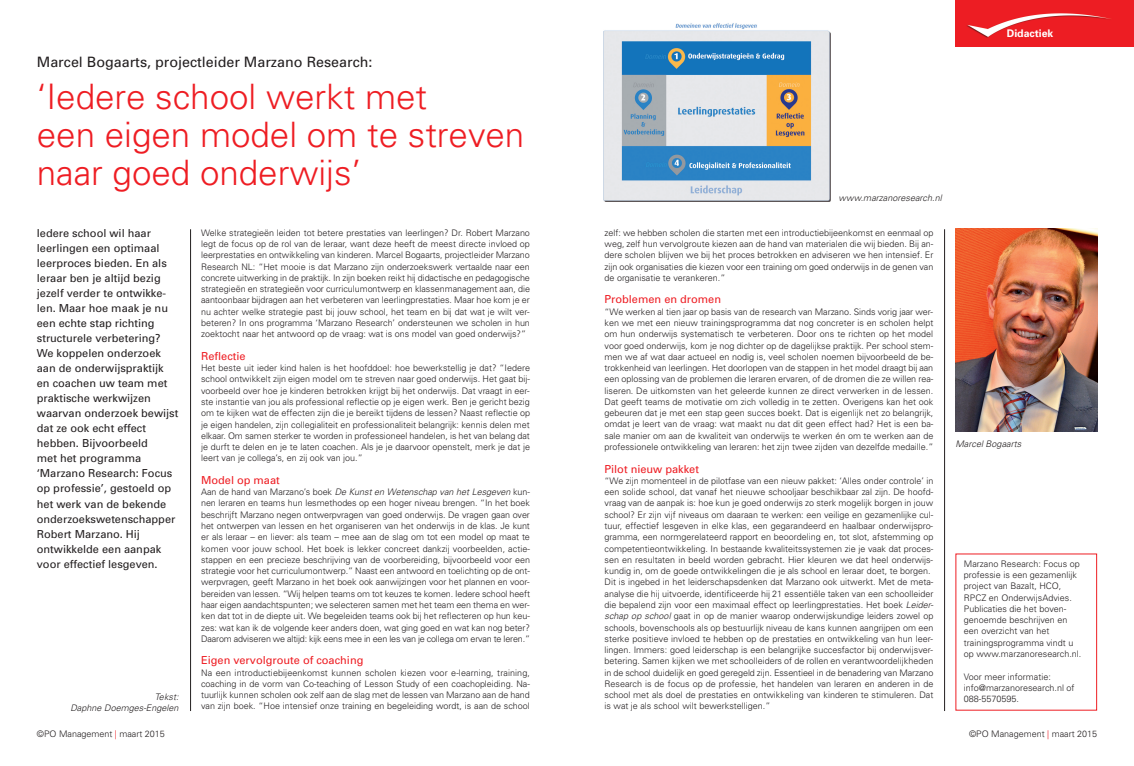
<style>
.page{position:relative;width:1134px;height:766px;background:#fff}
.page>*{position:absolute;margin:0;border:0;box-sizing:border-box;transform-origin:0 0}
.t1{font:300 35px/38px "Univers";color:#ee1d23}
.t2{font:14.3px "Univers";color:#231f20}
.t3{font:11px/15px "Univers";color:#231f20}
.t4{font:11px "Univers";color:#ee1d23}
.t5{font:700 10.5px "Univers";color:#fff}
.t6{font:300 9px/11.3px "Univers";color:#231f20;text-align:justify}
.t7{font:italic 300 9px/10.8px "Univers";letter-spacing:.005em;color:#231f20;text-align:right}
.s1{font-style:italic}
.s2{color:#ee1d23}
</style>
<div class="page">
<img style="left:604px;top:23px;width:226px;height:178px">
<img style="left:955px;top:0;width:179px;height:47px">
<hr style="left:190px;top:229px;width:1px;height:481px;background:#231f20">
<hr style="left:944px;top:229px;width:1px;height:481px;background:#231f20">
<img style="left:955px;top:228px;width:142px;height:204px">
<h2 class="t2" style="left:37px;top:57px;width:337px">Marcel Bogaarts, projectleider Marzano Research:</h2>
<h1 class="t1" style="left:37px;top:80px;width:489px">‘Iedere school werkt met<br>een eigen model om te streven naar goed onderwijs’</h1>
<p class="t3" style="left:37px;top:227px;width:143px">Iedere school wil haar leerlingen een optimaal leerproces bieden. En als leraar ben je altijd bezig jezelf verder te ontwikke&shy;len. Maar hoe maak je nu een echte stap richting structurele verbetering?<br>We koppelen onderzoek aan de onderwijspraktijk en coachen uw team met praktische werkwijzen waarvan onderzoek bewijst dat ze ook echt effect hebben. Bijvoorbeeld<br>met het programma ‘Marzano Research: Focus op professie’, gestoeld op het werk van de bekende onderzoekswetenschapper<br>Robert Marzano. Hij ontwikkelde een aanpak voor effectief lesgeven.</p>
<p class="t7" style="left:70px;top:692px;width:110px">Tekst:<br>Daphne Doemges-Engelen</p>
<p class="t6" style="left:201px;top:228px;width:330px">Welke strategieën leiden tot betere prestaties van leerlingen? Dr. Robert Marzano legt de focus op de rol van de leraar, want deze heeft de meest directe invloed op leerprestaties en ontwikkeling van kinderen. Marcel Bogaarts, projectleider Marzano Research NL: “Het mooie is dat Marzano zijn onderzoekswerk vertaalde naar een concrete uitwerking in de praktijk. In zijn boeken reikt hij didactische en pedagogische strategieën en strategieën voor curriculumontwerp en klassenmanagement aan, die aantoonbaar bijdragen aan het verbeteren van leerlingprestaties. Maar hoe kom je er nu achter welke strategie past bij jouw school, het team en bij dat wat je wilt ver&shy;beteren? In ons programma ‘Marzano Research’ ondersteunen we scholen in hun zoektocht naar het antwoord op de vraag: wat is ons model van goed onderwijs?”</p>
<p class="t4" style="left:201px;top:352px;width:46px">Reflectie</p>
<p class="t6" style="left:201px;top:363px;width:330px">Het beste uit ieder kind halen is het hoofddoel: hoe bewerkstellig je dat? “Iedere school ontwikkelt zijn eigen model om te streven naar goed onderwijs. Het gaat bij&shy;voorbeeld over hoe je kinderen betrokken krijgt bij het onderwijs. Dat vraagt in eer&shy;ste instantie van jou als professional reflectie op je eigen werk. Ben je gericht bezig om te kijken wat de effecten zijn die je bereikt tijdens de lessen? Naast reflectie op je eigen handelen, zijn collegialiteit en professionaliteit belangrijk: kennis delen met elkaar. Om samen sterker te worden in professioneel handelen, is het van belang dat je durft te delen en je te laten coachen. Als je je daarvoor openstelt, merk je dat je leert van je collega’s, en zij ook van jou.”</p>
<p class="t4" style="left:201px;top:476px;width:80px">Model op maat</p>
<p class="t6" style="left:201px;top:487px;width:330px">Aan de hand van Marzano’s boek <span class="s1">De Kunst en Wetenschap van het Lesgeven</span> kun&shy;nen leraren en teams hun lesmethodes op een hoger niveau brengen. “In het boek beschrijft Marzano negen ontwerpvragen van goed onderwijs. De vragen gaan over het ontwerpen van lessen en het organiseren van het onderwijs in de klas. Je kunt er als leraar – en liever: als team – mee aan de slag om tot een model op maat te komen voor jouw school. Het boek is lekker concreet dankzij voorbeelden, actie&shy;stappen en een precieze beschrijving van de voorbereiding, bijvoorbeeld voor een strategie voor het curriculumontwerp.” Naast een antwoord en toelichting op de ont&shy;werpvragen, geeft Marzano in het boek ook aanwijzingen voor het plannen en voor&shy;bereiden van lessen. “Wij helpen teams om tot keuzes te komen. Iedere school heeft haar eigen aandachtspunten; we selecteren samen met het team een thema en wer&shy;ken dat tot in de diepte uit. We begeleiden teams ook bij het reflecteren op hun keu&shy;zes: wat kan ik de volgende keer anders doen, wat ging goed en wat kan nog beter?<br>Daarom adviseren we altijd: kijk eens mee in een les van je collega om ervan te leren.”</p>
<p class="t4" style="left:201px;top:656px;width:164px">Eigen vervolgroute of coaching</p>
<p class="t6" style="left:201px;top:667px;width:330px">Na een introductiebijeenkomst kunnen scholen kiezen voor e-learning, training, coaching in de vorm van Co-teaching of Lesson Study of een coachopleiding. Na&shy;tuurlijk kunnen scholen ook zelf aan de slag met de lessen van Marzano aan de hand van zijn boek. “Hoe intensief onze training en begeleiding wordt, is aan de school</p>
<p class="t5" style="left:1007px;top:29px;width:48px">Didactiek</p>
<p class="t7" style="left:839px;top:193px;width:105px">www.marzanoresearch.nl</p>
<p class="t6" style="left:604px;top:228px;width:330px">zelf: we hebben scholen die starten met een introductiebijeenkomst en eenmaal op weg, zelf hun vervolgroute kiezen aan de hand van materialen die wij bieden. Bij an&shy;dere scholen blijven we bij het proces betrokken en adviseren we hen intensief. Er zijn ook organisaties die kiezen voor een training om goed onderwijs in de genen van de organisatie te verankeren.”</p>
<p class="t4" style="left:604px;top:295px;width:118px">Problemen en dromen</p>
<p class="t6" style="left:604px;top:306px;width:330px">“We werken al tien jaar op basis van de research van Marzano. Sinds vorig jaar wer&shy;ken we met een nieuw trainingsprogramma dat nog concreter is en scholen helpt om hun onderwijs systematisch te verbeteren. Door ons te richten op het model voor goed onderwijs, kom je nog dichter op de dagelijkse praktijk. Per school stem&shy;men we af wat daar actueel en nodig is, veel scholen noemen bijvoorbeeld de be&shy;trokkenheid van leerlingen. Het doorlopen van de stappen in het model draagt bij aan een oplossing van de problemen die leraren ervaren, of de dromen die ze willen rea&shy;liseren. De uitkomsten van het geleerde kunnen ze direct verwerken in de lessen.<br>Dat geeft teams de motivatie om zich volledig in te zetten. Overigens kan het ook gebeuren dat je met een stap geen succes boekt. Dat is eigenlijk net zo belangrijk, omdat je leert van de vraag: wat maakt nu dat dit geen effect had? Het is een ba&shy;sale manier om aan de kwaliteit van onderwijs te werken én om te werken aan de professionele ontwikkeling van leraren: het zijn twee zijden van dezelfde medaille.”</p>
<p class="t4" style="left:604px;top:464px;width:96px">Pilot nieuw pakket</p>
<p class="t6" style="left:604px;top:475px;width:330px;text-align:left">“We zijn momenteel in de pilotfase van een nieuw pakket: ‘Alles onder controle’ in een solide school, dat vanaf het nieuwe schooljaar beschikbaar zal zijn. De hoofd&shy;vraag van de aanpak is: hoe kun je goed onderwijs zo sterk mogelijk borgen in jouw school? Er zijn vijf niveaus om daaraan te werken: een veilige en gezamenlijke cul&shy;tuur, effectief lesgeven in elke klas, een gegarandeerd en haalbaar onderwijspro&shy;gramma, een normgerelateerd rapport en beoordeling en, tot slot, afstemming op competentieontwikkeling. In bestaande kwaliteitssystemen zie je vaak dat proces&shy;sen en resultaten in beeld worden gebracht. Hier kleuren we dat heel onderwijs&shy;kundig in, om de goede ontwikkelingen die je als school en leraar doet, te borgen.<br>Dit is ingebed in het leiderschapsdenken dat Marzano ook uitwerkt. Met de meta&shy;analyse die hij uitvoerde, identificeerde hij 21 essentiële taken van een schoolleider die bepalend zijn voor een maximaal effect op leerlingprestaties. Het boek <span class="s1">Leider&shy;schap op school</span> gaat in op de manier waarop onderwijskundige leiders zowel op schools, bovenschools als op bestuurlijk niveau de kans kunnen aangrijpen om een sterke positieve invloed te hebben op de prestaties en ontwikkeling van hun leer&shy;lingen. Immers: goed leiderschap is een belangrijke succesfactor bij onderwijsver&shy;betering. Samen kijken we met schoolleiders of de rollen en verantwoordelijkheden in de school duidelijk en goed geregeld zijn. Essentieel in de benadering van Marzano Research is de focus op de professie, het handelen van leraren en anderen in de school met als doel de prestaties en ontwikkeling van kinderen te stimuleren. Dat is wat je als school wilt bewerkstelligen.”</p>
<p class="t7" style="left:955px;top:439px;width:67px">Marcel Bogaarts</p>
<p class="t6" style="left:964px;top:558px;width:119px;text-align:left">Marzano Research: Focus op professie is een gezamenlijk project van Bazalt, HCO,<br>RPCZ en OnderwijsAdvies.<br>Publicaties die het boven&shy;genoemde beschrijven en een overzicht van het trainingsprogramma vindt u op www.marzanoresearch.nl.</p>
<p class="t6" style="left:964px;top:671px;width:112px;text-align:left">Voor meer informatie: info@marzanoresearch.nl of<br>088-5570595.</p>
<p class="t6" style="left:37px;top:729px;width:130px">©PO Management <span class="s2">|</span> maart 2015</p>
<p class="t6" style="left:969px;top:729px;width:130px">©PO Management <span class="s2">|</span> maart 2015</p>
</div>
